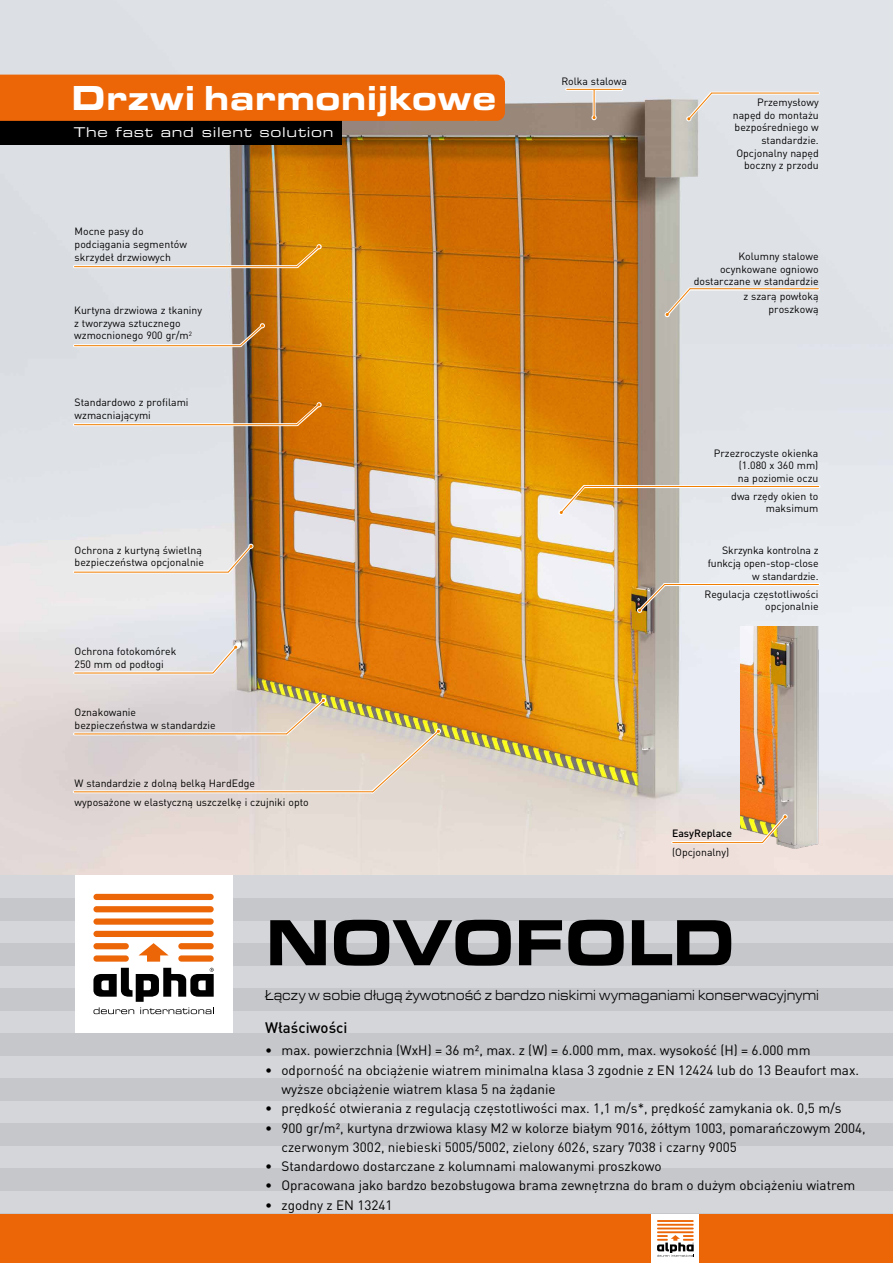
<style>
.page{position:relative;width:893px;height:1263px;background:#fff}
.page>*{position:absolute;margin:0;border:0;box-sizing:border-box;transform-origin:0 0}
.t1{font:900 67.5px "Eurostile Ext";letter-spacing:-.025em;color:#000;scale:.9 1}
.t2{font:900 36px "Eurostile Ext";color:#fff;scale:.92 1}
.t3{font:15px "Eurostile Ext";color:#000;scale:.8 1}
.t4{font:500 15px "DIN";color:#000}
.t5{font:13.5px/19.4px "DIN";color:#000}
.t6{font:13.5px "Eurostile LT Std Ex 2";letter-spacing:.05em;color:#fff}
.t7{font:10.5px/12.6px "DIN";color:#000}
.t8{font:500 10.5px "DIN";color:#000}
</style>
<div class="page">
<img style="left:0;top:0;width:893px;height:875px">
<img style="left:740px;top:626px;width:92px;height:231px">
<hr style="left:74px;top:570px;width:153px;height:3px;background:#fff">
<svg style="left:224px;top:543px;width:30px;height:33px"></svg>
<hr style="left:74px;top:572px;width:154px;height:1px;background:#ef7d00">
<hr style="left:75px;top:671px;width:137px;height:3px;background:#fff">
<svg style="left:209px;top:644px;width:30px;height:33px"></svg>
<hr style="left:75px;top:673px;width:138px;height:1px;background:#ef7d00">
<hr style="left:673px;top:841px;width:89px;height:3px;background:#fff">
<svg style="left:758px;top:814px;width:30px;height:33px"></svg>
<hr style="left:673px;top:842px;width:89px;height:1px;background:#ef7d00">
<hr style="left:74px;top:790px;width:299px;height:3px;background:#fff">
<svg style="left:368px;top:727px;width:75px;height:69px;background:#ded3c5"></svg>
<hr style="left:74px;top:791px;width:299px;height:1px;background:#ef7d00">
<hr style="left:74px;top:732px;width:213px;height:3px;background:#fff">
<svg style="left:282px;top:696px;width:46px;height:42px;background:#d9cdb5"></svg>
<hr style="left:75px;top:733px;width:211px;height:1px;background:#ef7d00">
<hr style="left:74px;top:344px;width:166px;height:3px;background:#fff">
<svg style="left:236px;top:323px;width:29px;height:27px"></svg>
<hr style="left:74px;top:345px;width:166px;height:1px;background:#ef7d00">
<hr style="left:74px;top:265px;width:223px;height:3px;background:#fff">
<svg style="left:293px;top:244px;width:29px;height:27px"></svg>
<hr style="left:74px;top:266px;width:223px;height:1px;background:#ef7d00">
<hr style="left:74px;top:423px;width:223px;height:3px;background:#fff">
<svg style="left:293px;top:402px;width:29px;height:27px"></svg>
<hr style="left:74px;top:424px;width:223px;height:1px;background:#ef7d00">
<hr style="left:691px;top:287px;width:127px;height:3px;background:#fff">
<svg style="left:664px;top:285px;width:30px;height:33px"></svg>
<hr style="left:690px;top:288px;width:128px;height:1px;background:#ef7d00">
<hr style="left:712px;top:92px;width:106px;height:3px;background:#fff">
<svg style="left:686px;top:89px;width:29px;height:33px"></svg>
<hr style="left:712px;top:93px;width:107px;height:1px;background:#ef7d00">
<hr style="left:584px;top:485px;width:235px;height:3px;background:#fff">
<svg style="left:557px;top:482px;width:31px;height:34px"></svg>
<hr style="left:585px;top:486px;width:234px;height:1px;background:#ef7d00">
<hr style="left:665px;top:583px;width:153px;height:3px;background:#fff">
<svg style="left:636px;top:580px;width:33px;height:33px"></svg>
<hr style="left:665px;top:584px;width:153px;height:1px;background:#ef7d00">
<div style="left:0;top:875px;width:893px;height:388px;background:#d5d6d9"></div>
<div style="left:0;top:898px;width:893px;height:22px;background:#c6c7cb"></div>
<div style="left:0;top:943px;width:893px;height:22px;background:#c6c7cb"></div>
<div style="left:0;top:988px;width:893px;height:22px;background:#c6c7cb"></div>
<div style="left:0;top:1033px;width:893px;height:22px;background:#c6c7cb"></div>
<div style="left:0;top:1078px;width:893px;height:22px;background:#c6c7cb"></div>
<div style="left:0;top:1123px;width:893px;height:22px;background:#c6c7cb"></div>
<div style="left:0;top:1168px;width:893px;height:22px;background:#c6c7cb"></div>
<div style="left:0;top:1213px;width:893px;height:22px;background:#c6c7cb"></div>
<div style="left:0;top:1214px;width:893px;height:49px;background:#ec6608"></div>
<div style="left:651px;top:1214px;width:48px;height:49px;background:#fff"></div>
<hr style="left:657px;top:1220px;width:37px;height:2px;background:#ec6608">
<hr style="left:657px;top:1227px;width:37px;height:2px;background:#ec6608">
<hr style="left:657px;top:1224px;width:37px;height:2px;background:#ec6608">
<hr style="left:657px;top:1231px;width:37px;height:2px;background:#ec6608">
<svg style="left:657px;top:1235px;width:37px;height:22px"></svg>
<div style="left:75px;top:875px;width:157px;height:157px;background:#fff"></div>
<div style="left:93px;top:894px;width:121px;height:6px;background:#ec6608;border-radius:3px"></div>
<div style="left:93px;top:918px;width:121px;height:7px;background:#ec6608;border-radius:3px"></div>
<div style="left:93px;top:906px;width:121px;height:6px;background:#ec6608;border-radius:3px"></div>
<div style="left:93px;top:931px;width:121px;height:6px;background:#ec6608;border-radius:3px"></div>
<div style="left:93px;top:943px;width:36px;height:6px;background:#ec6608;border-radius:3px"></div>
<div style="left:93px;top:955px;width:36px;height:7px;background:#ec6608;border-radius:3px"></div>
<div style="left:178px;top:943px;width:36px;height:6px;background:#ec6608;border-radius:3px"></div>
<div style="left:178px;top:955px;width:36px;height:7px;background:#ec6608;border-radius:3px"></div>
<svg style="left:139px;top:943px;width:30px;height:19px"></svg>
<svg style="left:93px;top:968px;width:121px;height:46px"></svg>
<div style="left:0;top:120px;width:342px;height:24px;background:#000"></div>
<div style="left:0;top:75px;width:505px;height:46px;background:#ec6608"></div>
<hr style="left:567px;top:88px;width:55px;height:3px;background:#fff">
<hr style="left:567px;top:89px;width:54px;height:1px;background:#ef7d00">
<svg style="left:591px;top:90px;width:6px;height:30px"></svg>
<h2 class="t2" style="left:71px;top:71px;width:464px">Drzwi harmonijkowe</h2>
<p class="t6" style="left:74px;top:123px;width:261px">The fast and silent solution</p>
<p class="t7" style="left:75px;top:225px;width:114px">Mocne pasy do podciągania segmentów skrzydeł drzwiowych</p>
<p class="t7" style="left:74px;top:304px;width:129px">Kurtyna drzwiowa z tkaniny z tworzywa sztucznego wzmocnionego 900 gr/m<sup>2</sup></p>
<p class="t7" style="left:75px;top:396px;width:115px">Standardowo z profilami wzmacniającymi</p>
<p class="t7" style="left:75px;top:543px;width:131px">Ochrona z kurtyną świetlną bezpieczeństwa opcjonalnie</p>
<p class="t7" style="left:75px;top:645px;width:103px">Ochrona fotokomórek<br>250 mm od podłogi</p>
<p class="t7" style="left:75px;top:706px;width:143px">Oznakowanie<br>bezpieczeństwa w standardzie</p>
<p class="t7" style="left:75px;top:776px;width:182px">W standardzie z dolną belką HardEdge</p>
<p class="t7" style="left:75px;top:795px;width:236px">wyposażone w elastyczną uszczelkę i czujniki opto</p>
<p class="t7" style="left:561px;top:74px;width:67px">Rolka stalowa</p>
<p class="t7" style="left:733px;top:96px;width:87px;text-align:right">Przemysłowy napęd do montażu bezpośredniego w standardzie.<br>Opcjonalny napęd boczny z przodu</p>
<p class="t7" style="left:694px;top:250px;width:126px;text-align:right">Kolumny stalowe ocynkowane ogniowo dostarczane w standardzie</p>
<p class="t7" style="left:744px;top:290px;width:76px;text-align:right">z szarą powłoką proszkową</p>
<p class="t7" style="left:738px;top:446px;width:82px;text-align:justify;text-indent:-24px">Przezroczyste okienka (1.080 x 360 mm) na poziomie oczu</p>
<p class="t7" style="left:731px;top:489px;width:89px;text-align:right">dwa rzędy okien to maksimum</p>
<p class="t7" style="left:708px;top:544px;width:112px;text-align:right">Skrzynka kontrolna z funkcją open-stop-close w standardzie.</p>
<p class="t7" style="left:704px;top:587px;width:116px;text-align:right">Regulacja częstotliwości opcjonalnie</p>
<p class="t8" style="left:672px;top:826px;width:61px">EasyReplace</p>
<p class="t7" style="left:672px;top:846px;width:59px">(Opcjonalny)</p>
<h1 class="t1" style="left:265px;top:892px;width:525px">NOVOFOLD</h1>
<h3 class="t3" style="left:265px;top:985px;width:694px">Łączy w sobie długą żywotność z bardzo niskimi wymaganiami konserwacyjnymi</h3>
<h3 class="t4" style="left:265px;top:1018px;width:84px">Właściwości</h3>
<p class="t5" style="left:265px;top:1041px;width:547px">• max. powierzchnia (WxH) = 36 m², max. z (W) = 6.000 mm, max. wysokość (H) = 6.000 mm</p>
<p class="t5" style="left:281px;top:1060px;width:579px;text-indent:-16px">• odporność na obciążenie wiatrem minimalna klasa 3 zgodnie z EN 12424 lub do 13 Beaufort max. wyższe obciążenie wiatrem klasa 5 na żądanie</p>
<p class="t5" style="left:265px;top:1098px;width:578px">• prędkość otwierania z regulacją częstotliwości max. 1,1 m/s*, prędkość zamykania ok. 0,5 m/s</p>
<p class="t5" style="left:281px;top:1118px;width:586px;text-indent:-16px">• 900 gr/m², kurtyna drzwiowa klasy M2 w kolorze białym 9016, żółtym 1003, pomarańczowym 2004, czerwonym 3002, niebieski 5005/5002, zielony 6026, szary 7038 i czarny 9005</p>
<p class="t5" style="left:265px;top:1156px;width:398px">• Standardowo dostarczane z kolumnami malowanymi proszkowo</p>
<p class="t5" style="left:265px;top:1175px;width:592px">• Opracowana jako bardzo bezobsługowa brama zewnętrzna do bram o dużym obciążeniu wiatrem</p>
<p class="t5" style="left:265px;top:1195px;width:129px">• zgodny z EN 13241</p>
</div>
